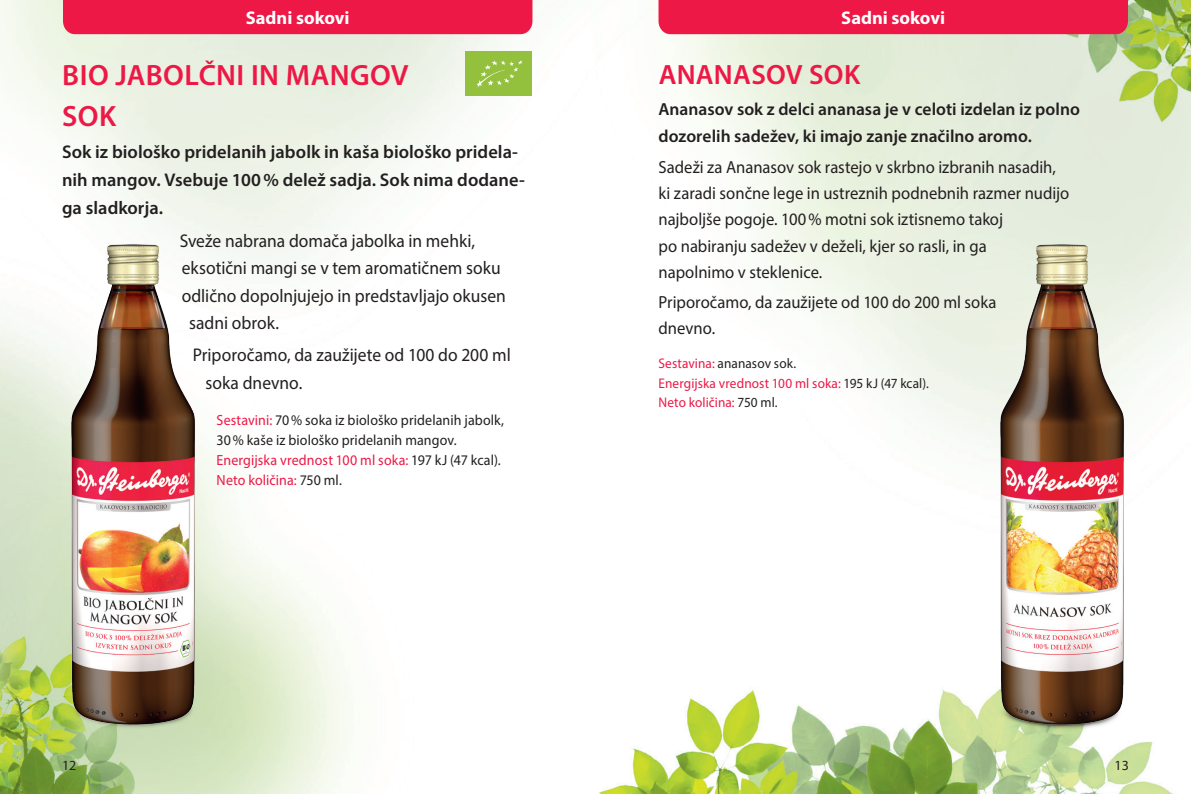
<style>
.page{position:relative;width:1191px;height:794px;background:#fff}
.page>*{position:absolute;margin:0;border:0;box-sizing:border-box;transform-origin:0 0}
.t1{font:600 29.4px/40.6px "Myriad Pro";letter-spacing:.015em;color:#ed1845}
.t2{font:600 28px "Myriad Pro";letter-spacing:.01em;color:#ed1845}
.t3{font:18.38px/27.7px "Myriad Pro";color:#231f20;scale:.95 1}
.t4{font:600 18.38px/27.7px "Myriad Pro";color:#231f20}
.t5{font:700 18.38px "Myriad Pro";color:#fff}
.t6{font:17.5px/26.2px "Myriad Pro";color:#231f20;scale:.95 1}
.t7{font:600 17.5px/26.2px "Myriad Pro";color:#231f20}
.t8{font:14.7px/20.3px "Myriad Pro";letter-spacing:.01em;color:#231f20;scale:.95 1}
.t9{font:14px/19.2px "Myriad Pro";letter-spacing:.005em;color:#ed1845;scale:.95 1}
.t10{font:14px "Myriad Pro";color:#231f20}
.s1{color:#ed1845}
.s2{color:#231f20}
</style>
<div class="page">
<img style="left:0;top:0;width:1191px;height:794px">
<div style="left:465px;top:52px;width:67px;height:44px;background:#93c13d"></div>
<svg style="left:476px;top:60px;width:47px;height:27px"></svg>
<img style="left:992px;top:686px;width:136px;height:46px">
<img style="left:998px;top:241px;width:130px;height:486px">
<div style="left:63px;top:0;width:469px;height:34px;background:#ed1845"></div>
<img style="left:65px;top:684px;width:136px;height:47px">
<img style="left:68px;top:241px;width:130px;height:486px">
<div style="left:658px;top:0;width:470px;height:34px;background:#ed1845"></div>
<p class="t5" style="left:246px;top:6px;width:105px">Sadni sokovi</p>
<h1 class="t1" style="left:62px;top:54px;width:347px">BIO JABOLČNI IN MANGOV<br>SOK</h1>
<p class="t4" style="left:62px;top:138px;width:464px">Sok iz biološko pridelanih jabolk in kaša biološko pridela&shy;nih mangov. Vsebuje 100% delež sadja. Sok nima dodane&shy;ga sladkorja.</p>
<p class="t3" style="left:180px;top:226px;width:312px">Sveže nabrana domača jabolka in mehki,</p>
<p class="t3" style="left:182px;top:254px;width:337px">eksotični mangi se v tem aromatičnem soku</p>
<p class="t3" style="left:182px;top:281px;width:343px">odlično dopolnjujejo in predstavljajo okusen</p>
<p class="t3" style="left:189px;top:309px;width:96px">sadni obrok.</p>
<p class="t3" style="left:206px;top:341px;width:323px;text-indent:-13px">Priporočamo, da zaužijete od 100 do 200 ml soka dnevno.</p>
<p class="t8" style="left:217px;top:409px;width:304px"><span class="s1">Sestavini:</span> 70% soka iz biološko pridelanih jabolk, 30% kaše iz biološko pridelanih mangov.<br><span class="s1">Energijska vrednost 100 ml soka:</span> 197 kJ (47 kcal).<br><span class="s1">Neto količina:</span> 750 ml.</p>
<p class="t5" style="left:841px;top:6px;width:105px">Sadni sokovi</p>
<h2 class="t2" style="left:659px;top:57px;width:203px">ANANASOV SOK</h2>
<p class="t7" style="left:658px;top:96px;width:423px">Ananasov sok z delci ananasa je v celoti izdelan iz polno dozorelih sadežev, ki imajo zanje značilno aromo.</p>
<p class="t6" style="left:658px;top:153px;width:434px">Sadeži za Ananasov sok rastejo v skrbno izbranih nasadih, ki zaradi sončne lege in ustreznih podnebnih razmer nudijo najboljše pogoje. 100% motni sok iztisnemo takoj<br>po nabiranju sadežev v deželi, kjer so rasli, in ga<br>napolnimo v steklenice.</p>
<p class="t6" style="left:658px;top:289px;width:357px">Priporočamo, da zaužijete od 100 do 200 ml soka dnevno.</p>
<p class="t9" style="left:658px;top:354px;width:286px">Sestavina: <span class="s2">ananasov sok.<br></span>Energijska vrednost 100 ml soka: <span class="s2">195 kJ (47 kcal).<br></span>Neto količina: <span class="s2">750 ml.</span></p>
<p class="t10" style="left:62px;top:756px;width:16px">12</p>
<p class="t10" style="left:1114px;top:756px;width:16px">13</p>
</div>
